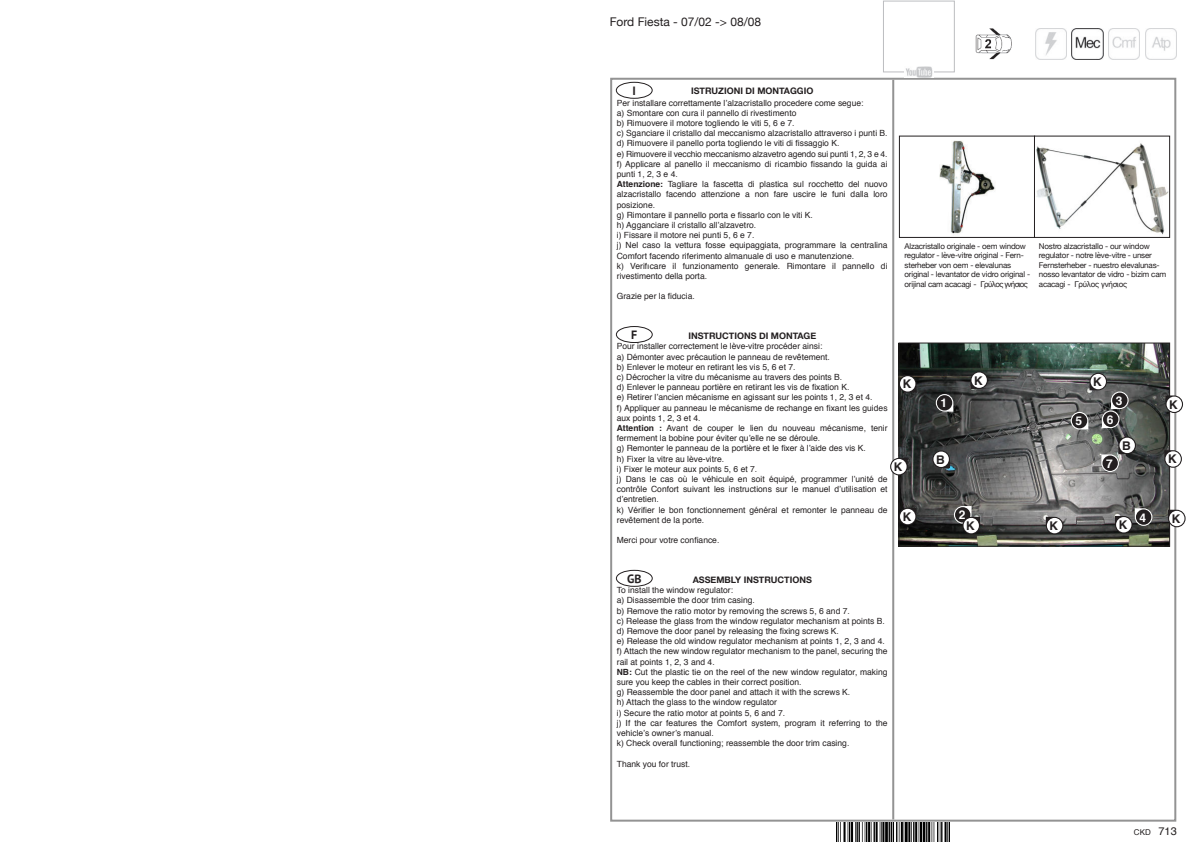
<style>
.page{position:relative;width:1191px;height:842px;background:#fff}
.page>*{position:absolute;margin:0;border:0;box-sizing:border-box;transform-origin:0 0}
.t1{font:12px "Helvetica Neue";color:#231f20}
.t2{font:700 12px "Helvetica";color:#231f20}
.t3{font:700 12px "Helvetica";color:#fff}
.t4{font:700 12px "PT Sans";color:#231f20}
.t5{font:700 9px "Helvetica Neue";color:#231f20}
.t6{font:8.5px/10.2px "Helvetica";color:#231f20}
.t7{font:8px/9.6px "Helvetica Neue";letter-spacing:-.025em;color:#231f20}
.t8{font:8px "Helvetica";color:#231f20}
.s1{font-weight:700}
.s2{font-size:11px}
</style>
<div class="page">
<hr style="left:892px;top:80px;width:2px;height:739px;background:#939393">
<div style="left:616px;top:82px;width:36px;height:17px;border:1px solid #231f20;border-radius:50%"></div>
<div style="left:616px;top:326px;width:37px;height:17px;border:1px solid #231f20;border-radius:50%"></div>
<div style="left:616px;top:570px;width:37px;height:17px;border:1px solid #231f20;border-radius:50%"></div>
<img style="left:1071px;top:28px;width:32px;height:32px">
<img style="left:1035px;top:28px;width:31px;height:32px">
<img style="left:1108px;top:28px;width:32px;height:32px">
<img style="left:1145px;top:28px;width:31px;height:32px">
<div style="left:883px;top:1px;width:71px;height:71px;border:1px solid #bcbdc0"></div>
<img style="left:904px;top:66px;width:29px;height:12px">
<img style="left:900px;top:344px;width:268px;height:201px">
<div style="left:898px;top:342px;width:272px;height:205px;border:1px solid #231f20"></div>
<img style="left:939px;top:140px;width:229px;height:95px">
<div style="left:899px;top:136px;width:136px;height:102px;border:1px solid #231f20"></div>
<div style="left:1034px;top:136px;width:136px;height:102px;border:1px solid #231f20"></div>
<img style="left:975px;top:28px;width:37px;height:31px">
<svg style="left:935px;top:394px;width:18px;height:18px"></svg>
<div style="left:937px;top:395px;width:15px;height:15px;background:#231f20;border-radius:50%"></div>
<svg style="left:1164px;top:450px;width:17px;height:18px"></svg>
<div style="left:1165px;top:451px;width:15px;height:16px;background:#fff;border-radius:50%"></div>
<svg style="left:1165px;top:395px;width:18px;height:18px"></svg>
<div style="left:1166px;top:397px;width:16px;height:15px;background:#fff;border-radius:50%"></div>
<svg style="left:899px;top:375px;width:17px;height:18px"></svg>
<div style="left:900px;top:376px;width:15px;height:15px;background:#fff;border-radius:50%"></div>
<svg style="left:1168px;top:510px;width:17px;height:17px"></svg>
<div style="left:1169px;top:511px;width:15px;height:15px;background:#fff;border-radius:50%"></div>
<svg style="left:1115px;top:508px;width:37px;height:25px"></svg>
<div style="left:1116px;top:517px;width:15px;height:15px;background:#fff;border-radius:50%"></div>
<svg style="left:954px;top:506px;width:26px;height:28px"></svg>
<div style="left:963px;top:518px;width:16px;height:15px;background:#fff;border-radius:50%"></div>
<svg style="left:899px;top:508px;width:17px;height:17px"></svg>
<div style="left:900px;top:509px;width:15px;height:15px;background:#fff;border-radius:50%"></div>
<svg style="left:890px;top:458px;width:17px;height:17px"></svg>
<div style="left:891px;top:459px;width:15px;height:15px;background:#fff;border-radius:50%"></div>
<svg style="left:970px;top:371px;width:18px;height:18px"></svg>
<div style="left:971px;top:372px;width:15px;height:16px;background:#fff;border-radius:50%"></div>
<svg style="left:932px;top:450px;width:18px;height:18px"></svg>
<div style="left:933px;top:452px;width:16px;height:15px;background:#fff;border-radius:50%"></div>
<svg style="left:1070px;top:373px;width:58px;height:56px;background:#6e6e6e"></svg>
<div style="left:1103px;top:412px;width:15px;height:15px;background:#231f20;border-radius:50%"></div>
<svg style="left:1101px;top:437px;width:35px;height:35px"></svg>
<div style="left:1102px;top:455px;width:15px;height:16px;background:#231f20;border-radius:50%"></div>
<img style="left:836px;top:822px;width:113px;height:20px">
<svg style="left:1045px;top:517px;width:18px;height:17px"></svg>
<div style="left:1047px;top:518px;width:15px;height:15px;background:#fff;border-radius:50%"></div>
<h1 class="t1" style="left:609px;top:16px;width:153px">Ford Fiesta - 07/02 -&gt; 08/08</h1>
<h1 class="t4" style="left:632px;top:83px;width:5px">I</h1>
<p class="t5" style="left:691px;top:88px;width:124px">ISTRUZIONI DI MONTAGGIO</p>
<p class="t6" style="left:617px;top:98px;width:272px">Per installare correttamente l’alzacristallo procedere come segue:<br>a) Smontare con cura il pannello di rivestimento<br>b) Rimuovere il motore togliendo le viti 5, 6 e 7.<br>c) Sganciare il cristallo dal meccanismo alzacristallo attraverso i punti B. d) Rimuovere il panello porta togliendo le viti di fissaggio K.<br>e) Rimuovere il vecchio meccanismo alzavetro agendo sui punti 1, 2, 3 e 4. f) Applicare al panello il meccanismo di ricambio fissando la guida ai punti 1, 2, 3 e 4.<br><span class="s1">Attenzione:</span> Tagliare la fascetta di plastica sul rocchetto del nuovo alzacristallo facendo attenzione a non fare uscire le funi dalla loro posizione.<br>g) Rimontare il pannello porta e fissarlo con le viti K.<br>h) Agganciare il cristallo all’alzavetro.<br>i) Fissare il motore nei punti 5, 6 e 7.<br>j) Nel caso la vettura fosse equipaggiata, programmare la centralina Comfort facendo riferimento almanuale di uso e manutenzione.<br>k) Verifıcare il funzionamento generale. Rimontare il pannello di rivestimento della porta.</p>
<p class="t6" style="left:617px;top:292px;width:79px">Grazie per la fiducia.</p>
<h1 class="t4" style="left:631px;top:328px;width:8px">F</h1>
<p class="t5" style="left:688px;top:332px;width:129px">INSTRUCTIONS DI MONTAGE</p>
<p class="t7" style="left:904px;top:242px;width:127px">Alzacristallo originale - oem window regulator - lève-vitre original - Fern&shy;sterheber von oem - elevalunas original - levantator de vidro original - orijinal cam acacagi - Γρύλος γνήσιος</p>
<p class="t7" style="left:1039px;top:242px;width:129px">Nostro alzacristallo - our window regulator - notre lève-vitre - unser Fernsterheber - nuestro elevalunas&shy;nosso levantator de vidro - bizim cam acacagi - Γρύλος γνήσιος</p>
<p class="t6" style="left:617px;top:342px;width:272px">Pour installer correctement le lève-vitre procéder ainsi:<br>a) Démonter avec précaution le panneau de revêtement.<br>b) Enlever le moteur en retirant les vis 5, 6 et 7.<br>c) Décrocher la vitre du mécanisme au travers des points B.<br>d) Enlever le panneau portière en retirant les vis de fixation K.<br>e) Retirer l’ancien mécanisme en agissant sur les points 1, 2, 3 et 4.<br>f) Appliquer au panneau le mécanisme de rechange en fixant les guides aux points 1, 2, 3 et 4.<br><span class="s1">Attention :</span> Avant de couper le lien du nouveau mécanisme, tenir fermement la bobine pour éviter qu’elle ne se déroule.<br>g) Remonter le panneau de la portière et le fixer à l’aide des vis K.<br>h) Fixer la vitre au lève-vitre.<br>i) Fixer le moteur aux points 5, 6 et 7.<br>j) Dans le cas où le véhicule en soit équipé, programmer l’unité de contrôle Confort suivant les instructions sur le manuel d’utilisation et d’entretien.<br>k) Vérifier le bon fonctionnement général et remonter le panneau de revêtement de la porte.</p>
<p class="t6" style="left:617px;top:535px;width:104px">Merci pour votre confiance.</p>
<h1 class="t2" style="left:974px;top:376px;width:10px">K</h1>
<h1 class="t2" style="left:902px;top:379px;width:10px">K</h1>
<h1 class="t2" style="left:1093px;top:377px;width:10px">K</h1>
<h1 class="t3" style="left:940px;top:398px;width:8px">1</h1>
<h1 class="t3" style="left:1115px;top:396px;width:8px">3</h1>
<h1 class="t3" style="left:1075px;top:416px;width:8px">5</h1>
<h1 class="t3" style="left:1106px;top:415px;width:8px">6</h1>
<h1 class="t3" style="left:1106px;top:459px;width:8px">7</h1>
<h1 class="t2" style="left:1122px;top:441px;width:10px">B</h1>
<h1 class="t2" style="left:936px;top:455px;width:10px">B</h1>
<h1 class="t2" style="left:894px;top:462px;width:10px">K</h1>
<h1 class="t3" style="left:958px;top:510px;width:8px">2</h1>
<h1 class="t3" style="left:1139px;top:513px;width:8px">4</h1>
<h1 class="t2" style="left:902px;top:512px;width:10px">K</h1>
<h1 class="t2" style="left:966px;top:521px;width:10px">K</h1>
<h1 class="t2" style="left:1118px;top:520px;width:10px">K</h1>
<h1 class="t2" style="left:1049px;top:521px;width:10px">K</h1>
<h1 class="t4" style="left:627px;top:571px;width:16px">GB</h1>
<p class="t5" style="left:692px;top:576px;width:121px">ASSEMBLY INSTRUCTIONS</p>
<p class="t6" style="left:617px;top:585px;width:272px">To install the window regulator:<br>a) Disassemble the door trim casing.<br>b) Remove the ratio motor by removing the screws 5, 6 and 7.<br>c) Release the glass from the window regulator mechanism at points B. d) Remove the door panel by releasing the fixing screws K.<br>e) Release the old window regulator mechanism at points 1, 2, 3 and 4. f) Attach the new window regulator mechanism to the panel, securing the rail at points 1, 2, 3 and 4.<br><span class="s1">NB:</span> Cut the plastic tie on the reel of the new window regulator, making sure you keep the cables in their correct position.<br>g) Reassemble the door panel and attach it with the screws K.<br>h) Attach the glass to the window regulator<br>i) Secure the ratio motor at points 5, 6 and 7.<br>j) If the car features the Comfort system, program it referring to the vehicle’s owner’s manual.<br>k) Check overall functioning; reassemble the door trim casing.</p>
<p class="t6" style="left:617px;top:759px;width:75px">Thank you for trust.</p>
<h1 class="t2" style="left:1169px;top:400px;width:10px">K</h1>
<h1 class="t2" style="left:1168px;top:454px;width:10px">K</h1>
<h1 class="t2" style="left:1171px;top:514px;width:10px">K</h1>
<p class="t8" style="left:1134px;top:826px;width:44px">CKD <span class="s2">713</span></p>
</div>
